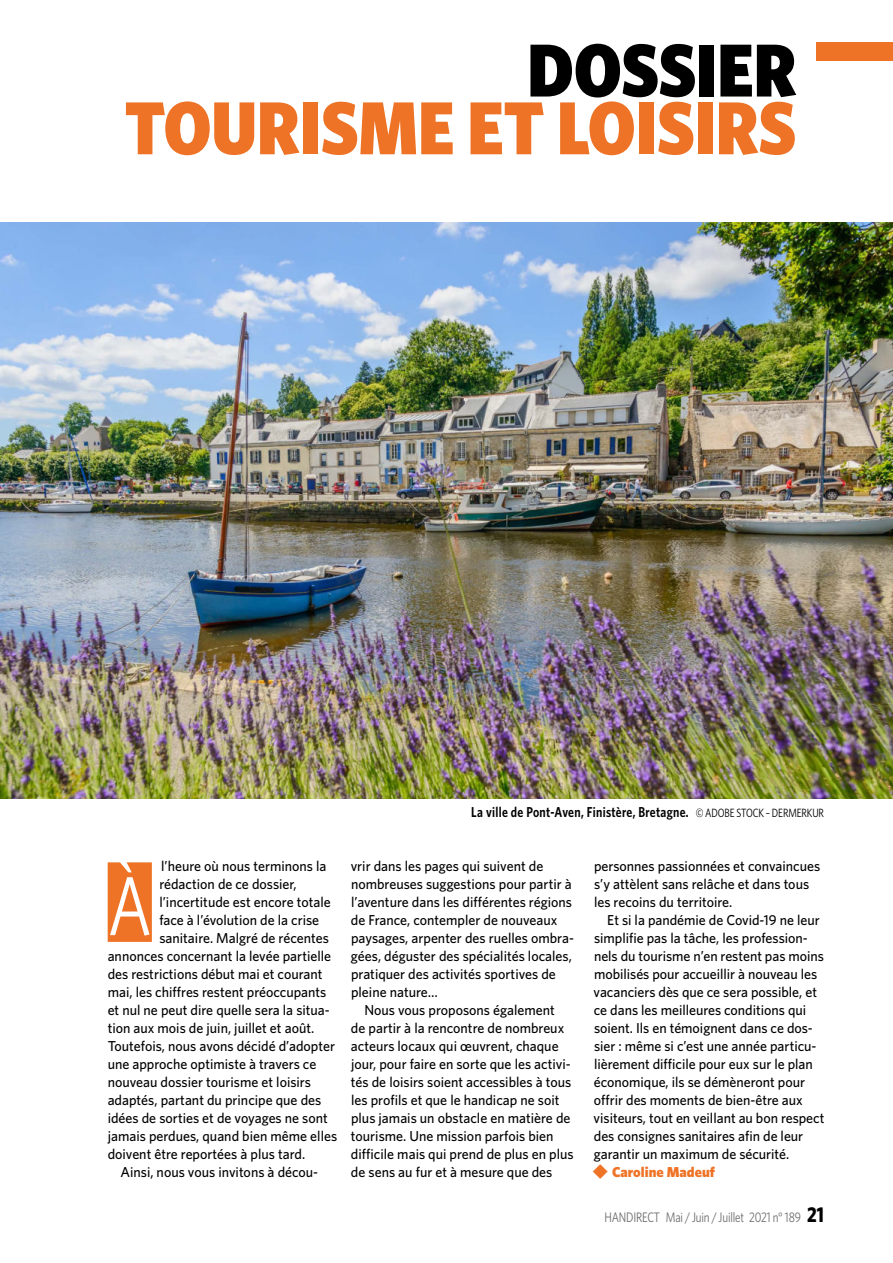
<style>
.page{position:relative;width:893px;height:1263px;background:#fff}
.page>*{position:absolute;margin:0;border:0;box-sizing:border-box;transform-origin:0 0}
.t1{font:83.55px "Whitney Narrow";color:#fff;scale:.9 1}
.t2{font:900 75.15px "Whitney Narrow";color:#ee7326}
.t3{font:900 75.15px "Whitney Narrow";color:#000}
.t4{font:500 14.4px/18px "Whitney";color:#000}
.t5{font:600 14.4px "Whitney Narrow";letter-spacing:.025em;color:#000;scale:.9 1}
.t6{font:900 14.4px "Whitney";color:#ee7326}
.t7{font:13.8px "Whitney Narrow";letter-spacing:-.015em;color:#706f6f;scale:.9 1}
.s1{font-weight:400;font-size:12px}
.s2{font-weight:700;font-size:21.3px;color:#000}
</style>
<div class="page">
<img style="left:0;top:223px;width:893px;height:576px">
<div style="left:817px;top:43px;width:76px;height:18px;background:#ee7326"></div>
<div style="left:108px;top:862px;width:44px;height:80px;background:#ee7326"></div>
<h2 class="t3" style="left:527px;top:30px;width:270px">DOSSIER</h2>
<h2 class="t2" style="left:125px;top:87px;width:673px">TOURISME ET LOISIRS</h2>
<p class="t5" style="left:471px;top:804px;width:393px">La ville de Pont-Aven, Finistère, Bretagne. <span class="s1">© ADOBE STOCK – DERMERKUR</span></p>
<h1 class="t1" style="left:108px;top:860px;width:51px">À</h1>
<p class="t4" style="left:161px;top:856px;width:167px">l’heure où nous terminons la</p>
<p class="t4" style="left:159px;top:874px;width:139px">rédaction de ce dossier,</p>
<p class="t4" style="left:159px;top:892px;width:173px">l’incertitude est encore totale</p>
<p class="t4" style="left:159px;top:910px;width:161px">face à l’évolution de la crise</p>
<p class="t4" style="left:159px;top:928px;width:171px">sanitaire. Malgré de récentes</p>
<p class="t4" style="left:108px;top:946px;width:225px">annonces concernant la levée partielle</p>
<p class="t4" style="left:108px;top:964px;width:216px">des restrictions début mai et courant</p>
<p class="t4" style="left:108px;top:982px;width:220px">mai, les chiffres restent préoccupants</p>
<p class="t4" style="left:108px;top:1000px;width:224px">et nul ne peut dire quelle sera la situa-</p>
<p class="t4" style="left:108px;top:1018px;width:208px">tion aux mois de juin, juillet et août.</p>
<p class="t4" style="left:108px;top:1036px;width:229px">Toutefois, nous avons décidé d’adopter</p>
<p class="t4" style="left:108px;top:1054px;width:210px">une approche optimiste à travers ce</p>
<p class="t4" style="left:108px;top:1072px;width:205px">nouveau dossier tourisme et loisirs</p>
<p class="t4" style="left:108px;top:1090px;width:215px">adaptés, partant du principe que des</p>
<p class="t4" style="left:108px;top:1108px;width:222px">idées de sorties et de voyages ne sont</p>
<p class="t4" style="left:108px;top:1126px;width:231px">jamais perdues, quand bien même elles</p>
<p class="t4" style="left:108px;top:1144px;width:199px">doivent être reportées à plus tard.</p>
<p class="t4" style="left:120px;top:1162px;width:199px">Ainsi, nous vous invitons à décou-</p>
<p class="t4" style="left:351px;top:856px;width:225px">vrir dans les pages qui suivent de nombreuses suggestions pour partir à l’aventure dans les différentes régions de France, contempler de nouveaux paysages, arpenter des ruelles ombra&shy;gées, déguster des spécialités locales, pratiquer des activités sportives de pleine nature…</p>
<p class="t4" style="left:351px;top:1000px;width:224px;text-indent:13px">Nous vous proposons également<br>de partir à la rencontre de nombreux acteurs locaux qui œuvrent, chaque jour, pour faire en sorte que les activi&shy;tés de loisirs soient accessibles à tous les profils et que le handicap ne soit plus jamais un obstacle en matière de tourisme. Une mission parfois bien difficile mais qui prend de plus en plus de sens au fur et à mesure que des</p>
<p class="t4" style="left:594px;top:856px;width:228px">personnes passionnées et convaincues s’y attèlent sans relâche et dans tous les recoins du territoire.</p>
<p class="t4" style="left:594px;top:910px;width:232px;text-indent:14px">Et si la pandémie de Covid-19 ne leur simplifie pas la tâche, les profession&shy;nels du tourisme n’en restent pas moins mobilisés pour accueillir à nouveau les vacanciers dès que ce sera possible, et ce dans les meilleures conditions qui soient. Ils en témoignent dans ce dos&shy;sier : même si c’est une année particu&shy;lièrement difficile pour eux sur le plan économique, ils se démèneront pour offrir des moments de bien-être aux visiteurs, tout en veillant au bon respect des consignes sanitaires afin de leur garantir un maximum de sécurité.</p>
<p class="t6" style="left:591px;top:1165px;width:125px">◆ Caroline Madeuf</p>
<p class="t7" style="left:604px;top:1209px;width:245px">HANDIRECT Mai / Juin / Juillet 2021 n° 189 <span class="s2">21</span></p>
</div>
